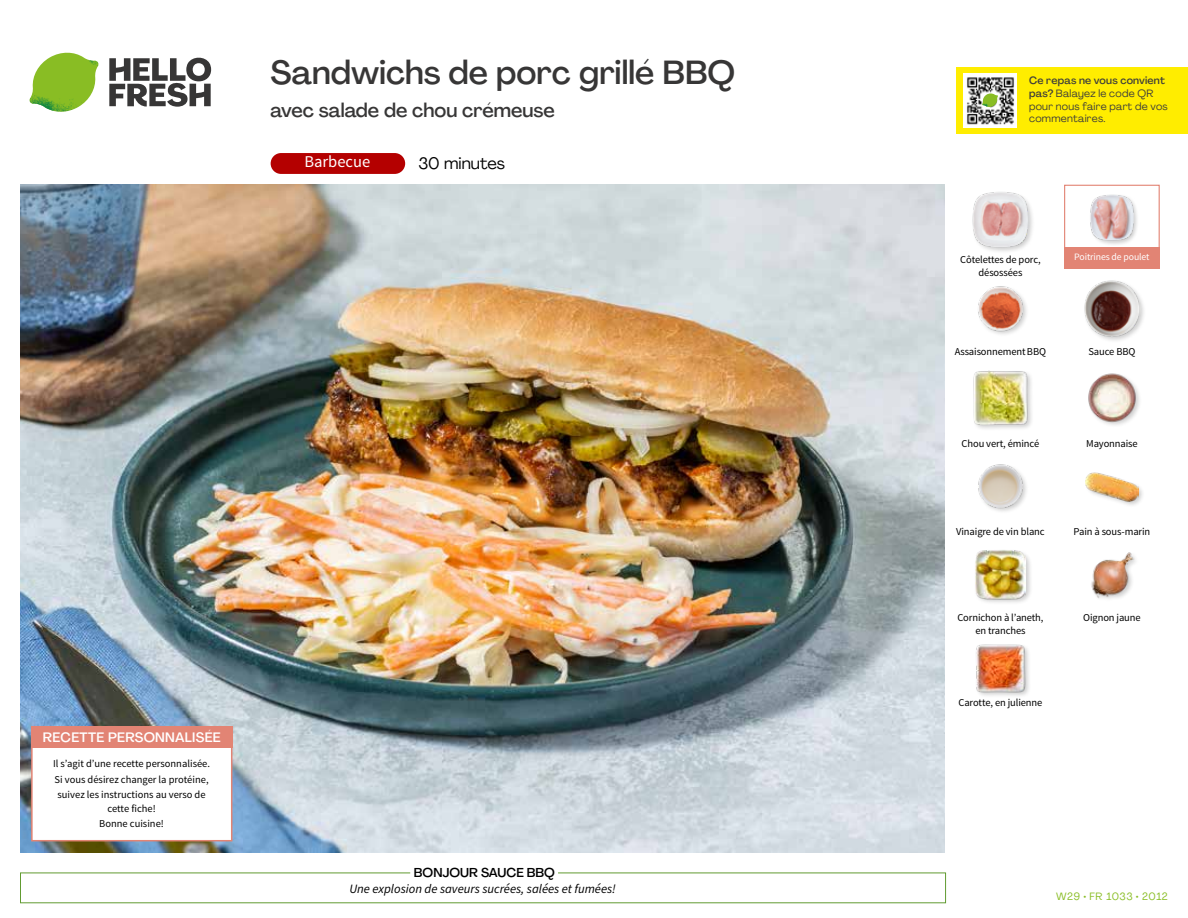
<style>
.page{position:relative;width:1188px;height:918px;background:#fff}
.page>*{position:absolute;margin:0;border:0;box-sizing:border-box;transform-origin:0 0}
.t1{font:500 33px "Agrandir";color:#373636}
.t2{font:500 19.5px "Agrandir";color:#373636}
.t3{font:16.5px "Agrandir";color:#000}
.t4{font:16.5px "Source Sans Pro";color:#fff}
.t5{font:500 13.5px "Agrandir";letter-spacing:.02em;color:#fff}
.t6{font:italic 12.75px "Source Sans Pro";color:#000}
.t7{font:500 12.75px "Agrandir";color:#000}
.t8{font:10.5px/15.6px "Source Sans Pro";letter-spacing:-.01em;color:#000;text-align:center}
.t9{font:10.5px/12.8px "Agrandir";letter-spacing:.02em;color:#3c3c3b}
.t10{font:10.5px "Agrandir";letter-spacing:.05em;color:#89bd24}
.t11{font:9.75px "Source Sans Pro";letter-spacing:-.01em;color:#fff}
.s1{font-weight:500}
</style>
<div class="page">
<svg style="left:109px;top:57px;width:102px;height:50px"></svg>
<svg style="left:34px;top:53px;width:62px;height:40px"></svg>
<img style="left:67px;top:53px;width:32px;height:26px">
<img style="left:33px;top:75px;width:59px;height:11px">
<img style="left:29px;top:79px;width:61px;height:33px">
<img style="left:65px;top:86px;width:27px;height:25px">
<img style="left:21px;top:184px;width:924px;height:668px">
<div style="left:271px;top:153px;width:134px;height:21px;background:#b40000;border-radius:10px"></div>
<img style="left:976px;top:644px;width:53px;height:52px">
<img style="left:1091px;top:552px;width:45px;height:47px">
<div style="left:974px;top:549px;width:59px;height:57px;background:#000;opacity:.2"></div>
<img style="left:975px;top:550px;width:51px;height:50px">
<div style="left:1084px;top:472px;width:61px;height:37px;background:#000;opacity:.2"></div>
<img style="left:1086px;top:472px;width:52px;height:37px">
<img style="left:978px;top:464px;width:49px;height:48px">
<img style="left:1088px;top:373px;width:52px;height:52px">
<div style="left:973px;top:370px;width:61px;height:61px;background:#000;opacity:.2"></div>
<img style="left:973px;top:370px;width:56px;height:56px">
<div style="left:1083px;top:279px;width:63px;height:64px;background:#000;opacity:.2"></div>
<img style="left:1083px;top:280px;width:58px;height:57px">
<img style="left:978px;top:286px;width:49px;height:48px">
<div style="left:1090px;top:194px;width:49px;height:53px;background:#000;opacity:.2"></div>
<img style="left:1090px;top:194px;width:45px;height:47px">
<div style="left:972px;top:191px;width:63px;height:63px;background:#000;opacity:.2"></div>
<img style="left:972px;top:191px;width:57px;height:57px">
<div style="left:1064px;top:185px;width:96px;height:72px;border:1px solid #e28474"></div>
<div style="left:1064px;top:247px;width:96px;height:22px;background:#e28474"></div>
<div style="left:31px;top:726px;width:201px;height:115px;background:#fff;border:2px solid #e28474"></div>
<div style="left:31px;top:726px;width:202px;height:22px;background:#e28474"></div>
<div style="left:956px;top:67px;width:232px;height:67px;background:#ffed00"></div>
<img style="left:964px;top:74px;width:52px;height:54px">
<svg style="left:982px;top:93px;width:16px;height:14px"></svg>
<h1 class="t1" style="left:271px;top:52px;width:466px">Sandwichs de porc grillé BBQ</h1>
<h2 class="t2" style="left:271px;top:98px;width:286px">avec salade de chou crémeuse</h2>
<h3 class="t4" style="left:304px;top:152px;width:67px">Barbecue</h3>
<h3 class="t3" style="left:418px;top:153px;width:88px">30 minutes</h3>
<p class="t5" style="left:43px;top:729px;width:179px">RECETTE PERSONNALISÉE</p>
<p class="t8" style="left:53px;top:756px;width:158px;text-align:left">Il s’agit d’une recette personnalisée.<br>Si vous désirez changer la protéine, suivez les instructions au verso de</p>
<p class="t8" style="left:99px;top:801px;width:66px">cette fiche!<br>Bonne cuisine!</p>
<p class="t7" style="left:414px;top:864px;width:142px">BONJOUR SAUCE BBQ</p>
<p class="t6" style="left:349px;top:880px;width:268px">Une explosion de saveurs sucrées, salées et fumées!</p>
<p class="t9" style="left:1029px;top:74px;width:140px"><span class="s1">Ce repas ne vous convient pas?</span> Balayez le code QR pour nous faire part de vos commentaires.</p>
<p class="t8" style="left:960px;top:253px;width:82px;line-height:13.5px">Côtelettes de porc, désossées</p>
<p class="t8" style="left:955px;top:344px;width:93px">Assaisonnement BBQ</p>
<p class="t11" style="left:1074px;top:251px;width:77px">Poitrines de poulet</p>
<p class="t8" style="left:1088px;top:344px;width:49px">Sauce BBQ</p>
<p class="t8" style="left:962px;top:436px;width:79px">Chou vert, émincé</p>
<p class="t8" style="left:1086px;top:436px;width:53px">Mayonnaise</p>
<p class="t8" style="left:956px;top:524px;width:90px">Vinaigre de vin blanc</p>
<p class="t8" style="left:1074px;top:524px;width:78px">Pain à sous-marin</p>
<p class="t8" style="left:957px;top:610px;width:88px;line-height:13.5px">Cornichon à l’aneth, en tranches</p>
<p class="t8" style="left:958px;top:695px;width:86px">Carotte, en julienne</p>
<p class="t8" style="left:1083px;top:609px;width:59px">Oignon jaune</p>
<p class="t10" style="left:1056px;top:890px;width:113px">W29 • FR 1033 • 2012</p>
</div>
